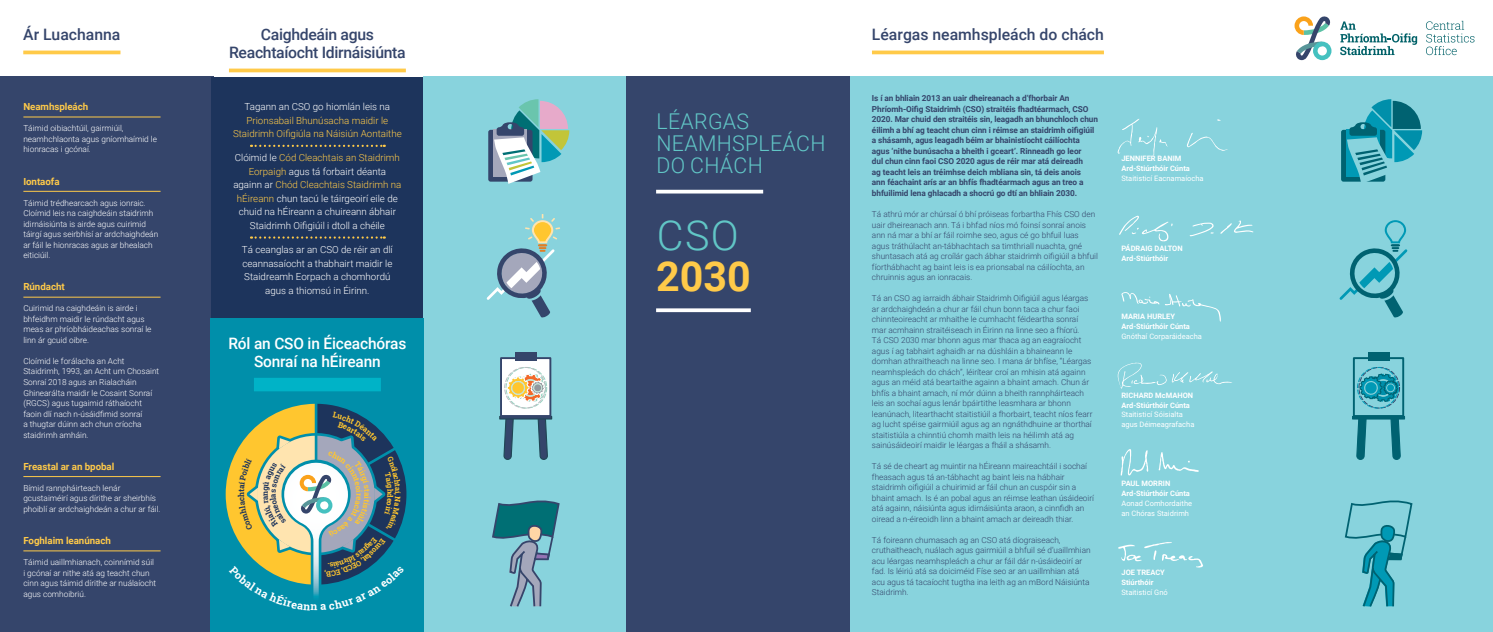
<style>
.page{position:relative;width:1493px;height:632px;background:#fff}
.page>*{position:absolute;margin:0;border:0;box-sizing:border-box;transform-origin:0 0}
.t1{font:700 41.25px "Roboto";color:#ffca49}
.t2{font:300 41.25px "Roboto";color:#61c6c6}
.t3{font:300 21.75px/21.8px "Roboto";letter-spacing:.015em;color:#61c6c6}
.t4{font:500 15.75px/18px "Roboto";letter-spacing:-.02em;color:#35456b;text-align:center}
.t5{font:500 15.75px "Roboto";color:#35456b}
.t6{font:500 15.75px/18px "Roboto";letter-spacing:-.01em;color:#fff;text-align:center}
.t7{font:300 9.75px/13.5px "Roboto";color:#fff;text-align:center}
.t8{font:300 9.75px/13.5px "Roboto";color:#ffca49;text-align:center}
.t9{font:700 9.75px "Roboto";letter-spacing:-.005em;color:#ffca49}
.t10{font:300 8.25px/10.5px "Roboto";color:#35456b}
.t11{font:300 8.25px/10.5px "Roboto";color:#fff}
.t12{font:700 8.25px/10.5px "Roboto";letter-spacing:-.01em;color:#35456b}
.t13{font:700 7.5px/9.8px "Roboto";color:#fff}
.t14{font:7.5px/9.8px "Roboto";color:#fff}
.t15{font:700 7.5px "Roboto Slab";color:#ffc62f}
.s1{color:#ffca49}
</style>
<div class="page">
<div style="left:423px;top:77px;width:1069px;height:554px;background:#88d3dd"></div>
<svg style="left:1294px;top:16px;width:37px;height:44px"></svg>
<svg style="left:1426px;top:21px;width:48px;height:34px"></svg>
<svg style="left:1340px;top:21px;width:77px;height:34px"></svg>
<div style="left:0;top:77px;width:214px;height:554px;background:#35456b"></div>
<hr style="left:23px;top:117px;width:138px;height:1px;background:#ffca49">
<hr style="left:23px;top:191px;width:138px;height:1px;background:#ffca49">
<hr style="left:23px;top:297px;width:138px;height:1px;background:#ffca49">
<hr style="left:23px;top:476px;width:138px;height:1px;background:#ffca49">
<hr style="left:23px;top:550px;width:138px;height:1px;background:#ffca49">
<div style="left:626px;top:77px;width:223px;height:554px;background:#35456b"></div>
<hr style="left:656px;top:190px;width:107px;height:3px;background:#fff">
<svg style="left:656px;top:308px;width:95px;height:4px"></svg>
<hr style="left:872px;top:51px;width:232px;height:3px;background:#ffca49">
<svg style="left:1339px;top:220px;width:69px;height:97px"></svg>
<div style="left:1352px;top:415px;width:53px;height:4px;border:1px solid #006271"></div>
<div style="left:1352px;top:357px;width:52px;height:60px;border:2px solid #006271"></div>
<div style="left:1367px;top:352px;width:22px;height:8px;background:#006271"></div>
<div style="left:1358px;top:367px;width:41px;height:41px;border:1px dashed #35456b;border-radius:50%"></div>
<div style="left:1357px;top:367px;width:41px;height:41px;border:1px dashed #0099b5;border-radius:50%"></div>
<svg style="left:1356px;top:373px;width:45px;height:86px"></svg>
<svg style="left:1345px;top:500px;width:68px;height:107px"></svg>
<div style="left:1341px;top:130px;width:44px;height:51px;background:#006271;border-radius:2px"></div>
<svg style="left:1346px;top:99px;width:76px;height:83px"></svg>
<svg style="left:486px;top:214px;width:74px;height:103px"></svg>
<div style="left:499px;top:415px;width:53px;height:4px;border:1px solid #1f4655"></div>
<div style="left:501px;top:358px;width:49px;height:58px;background:#fff"></div>
<div style="left:500px;top:357px;width:51px;height:60px;border:2px solid #35456b"></div>
<div style="left:515px;top:352px;width:21px;height:8px;background:#35456b"></div>
<div style="left:506px;top:367px;width:41px;height:41px;border:1px dashed #98d4c2;border-radius:50%"></div>
<div style="left:504px;top:367px;width:41px;height:41px;border:1px dashed #bbbec2;border-radius:50%"></div>
<svg style="left:504px;top:373px;width:44px;height:86px"></svg>
<svg style="left:492px;top:500px;width:68px;height:107px"></svg>
<div style="left:488px;top:130px;width:44px;height:51px;background:linear-gradient(to bottom,#35456b,#35456b);border-radius:2px"></div>
<svg style="left:494px;top:99px;width:75px;height:85px"></svg>
<div style="left:212px;top:77px;width:211px;height:241px;background:#1d345c"></div>
<svg style="left:251px;top:145px;width:134px;height:2px"></svg>
<svg style="left:251px;top:236px;width:134px;height:2px"></svg>
<div style="left:210px;top:318px;width:213px;height:313px;background:#008faa"></div>
<hr style="left:23px;top:51px;width:97px;height:3px;background:#ffca49">
<div style="left:254px;top:377px;width:127px;height:14px;background:#00b3c7"></div>
<svg style="left:1120px;top:449px;width:78px;height:26px"></svg>
<svg style="left:1118px;top:542px;width:85px;height:25px"></svg>
<svg style="left:1117px;top:362px;width:115px;height:26px"></svg>
<svg style="left:1121px;top:292px;width:99px;height:29px"></svg>
<svg style="left:1220px;top:220px;width:33px;height:14px"></svg>
<svg style="left:1189px;top:222px;width:25px;height:14px"></svg>
<svg style="left:1119px;top:216px;width:53px;height:25px"></svg>
<svg style="left:1117px;top:119px;width:110px;height:36px"></svg>
<hr style="left:229px;top:69px;width:177px;height:3px;background:#ffca49">
<svg style="left:226px;top:403px;width:180px;height:194px"></svg>
<h3 class="t5" style="left:23px;top:23px;width:99px">Ár Luachanna</h3>
<p class="t9" style="left:23px;top:100px;width:66px">Neamhspleách</p>
<p class="t11" style="left:23px;top:123px;width:135px">Táimid oibiachtúil, gairmiúil, neamhchlaonta agus gníomhaímid le hionracas i gcónaí.</p>
<p class="t9" style="left:23px;top:174px;width:38px">Iontaofa</p>
<p class="t11" style="left:23px;top:197px;width:136px">Táimid trédhearcach agus ionraic.<br>Cloímid leis na caighdeáin staidrimh idirnáisiúnta is airde agus cuirimid táirgí agus seirbhísí ar ardchaighdeán ar fáil le hionracas agus ar bhealach eiticiúil.</p>
<p class="t9" style="left:23px;top:280px;width:43px">Rúndacht</p>
<p class="t11" style="left:23px;top:303px;width:130px">Cuirimid na caighdeáin is airde i bhfeidhm maidir le rúndacht agus meas ar phríobháideachas sonraí le linn ár gcuid oibre.</p>
<p class="t11" style="left:23px;top:355px;width:137px">Cloímid le forálacha an Acht<br>Staidrimh, 1993, an Acht um Chosaint<br>Sonraí 2018 agus an Rialacháin<br>Ghinearálta maidir le Cosaint Sonraí (RGCS) agus tugaimid ráthaíocht faoin dlí nach n-úsáidfimid sonraí<br>a thugtar dúinn ach chun críocha staidrimh amháin.</p>
<p class="t9" style="left:23px;top:459px;width:92px">Freastal ar an bpobal</p>
<p class="t11" style="left:23px;top:482px;width:139px">Bímid rannpháirteach lenár gcustaiméirí agus dírithe ar sheirbhís phoiblí ar ardchaighdeán a chur ar fáil.</p>
<p class="t9" style="left:23px;top:533px;width:89px">Foghlaim leanúnach</p>
<p class="t11" style="left:23px;top:556px;width:134px">Táimid uaillmhianach, coinnímid súil i gcónaí ar nithe atá ag teacht chun cinn agus táimid dírithe ar nuálaíocht agus comhoibriú.</p>
<h3 class="t4" style="left:229px;top:25px;width:178px">Caighdeáin agus<br>Reachtaíocht Idirnáisiúnta</h3>
<p class="t7" style="left:245px;top:100px;width:147px">Tagann an CSO go hiomlán leis na</p>
<p class="t8" style="left:233px;top:113px;width:170px">Prionsabail Bhunúsacha maidir le<br>Staidrimh Oifigiúla na Náisiún Aontaithe</p>
<p class="t7" style="left:233px;top:151px;width:170px">Clóimid le <span class="s1">Cód Cleachtais an Staidrimh Eorpaigh</span> agus tá forbairt déanta againn ar <span class="s1">Chód Cleachtais Staidrimh na hÉireann</span> chun tacú le táirgeoirí eile de chuid na hÉireann a chuireann ábhair Staidrimh Oifigiúil i dtoll a chéile</p>
<p class="t7" style="left:242px;top:242px;width:152px">Tá ceanglas ar an CSO de réir an dlí ceannasaíocht a thabhairt maidir le<br>Staidreamh Eorpach a chomhordú agus a thiomsú in Éirinn.</p>
<h3 class="t6" style="left:228px;top:334px;width:179px">Ról an CSO in Éiceachóras<br>Sonraí na hÉireann</h3>
<p class="t15" style="left:403px;top:493px;width:3px;rotate:90deg">,</p>
<h2 class="t3" style="left:656px;top:110px;width:170px">LÉARGAS<br>NEAMHSPLEÁCH<br>DO CHÁCH</h2>
<h1 class="t2" style="left:657px;top:206px;width:84px">CSO</h1>
<h1 class="t1" style="left:656px;top:248px;width:96px">2030</h1>
<h3 class="t5" style="left:872px;top:23px;width:233px">Léargas neamhspleách do chách</h3>
<p class="t12" style="left:872px;top:93px;width:228px">Is í an bhliain 2013 an uair dheireanach a d’fhorbair An Phríomh-Oifig Staidrimh (CSO) straitéis fhadtéarmach, CSO 2020. Mar chuid den straitéis sin, leagadh an bhunchloch chun éilimh a bhí ag teacht chun cinn i réimse an staidrimh oifigiúil a shásamh, agus leagadh béim ar bhainistíocht cáilíochta agus ‘nithe bunúsacha a bheith i gceart’. Rinneadh go leor<br>dul chun cinn faoi CSO 2020 agus de réir mar atá deireadh<br>ag teacht leis an tréimhse deich mbliana sin, tá deis anois<br>ann féachaint arís ar an bhfís fhadtéarmach agus an treo a bhfuilimid lena ghlacadh a shocrú go dtí an bhliain 2030.</p>
<p class="t10" style="left:872px;top:208px;width:227px">Tá athrú mór ar chúrsaí ó bhí próiseas forbartha Fhís CSO den uair dheireanach ann. Tá i bhfad níos mó foinsí sonraí anois ann ná mar a bhí ar fáil roimhe seo, agus cé go bhfuil luas agus tráthúlacht an-tábhachtach sa timthriall nuachta, gné shuntasach atá ag croílár gach ábhar staidrimh oifigiúil a bhfuil fíorthábhacht ag baint leis is ea prionsabal na cáilíochta, an chruinnis agus an ionracais.</p>
<p class="t10" style="left:872px;top:292px;width:222px">Tá an CSO ag iarraidh ábhair Staidrimh Oifigiúil agus léargas ar ardchaighdeán a chur ar fáil chun bonn taca a chur faoi chinnteoireacht ar mhaithe le cumhacht féideartha sonraí mar acmhainn straitéiseach in Éirinn na linne seo a fhíorú.<br>Tá CSO 2030 mar bhonn agus mar thaca ag an eagraíocht agus í ag tabhairt aghaidh ar na dúshláin a bhaineann le domhan athraitheach na linne seo. I mana ár bhfíse, “Léargas neamhspleách do chách”, léirítear croí an mhisin atá againn agus an méid atá beartaithe againn a bhaint amach. Chun ár bhfís a bhaint amach, ní mór dúinn a bheith rannpháirteach leis an sochaí agus lenár bpáirtithe leasmhara ar bhonn leanúnach, litearthacht staitistiúil a fhorbairt, teacht níos fearr ag lucht spéise gairmiúil agus ag an ngnáthdhuine ar thorthaí staitistiúla a chinntiú chomh maith leis na héilimh atá ag sainúsáideoirí maidir le léargas a fháil a shásamh.</p>
<p class="t10" style="left:872px;top:460px;width:223px">Tá sé de cheart ag muintir na hÉireann maireachtáil i sochaí fheasach agus tá an-tábhacht ag baint leis na hábhair staidrimh oifigiúil a chuirimid ar fáil chun an cuspóir sin a bhaint amach. Is é an pobal agus an réimse leathan úsáideoirí atá againn, náisiúnta agus idirnáisiúnta araon, a cinnfidh an oiread a n-éireoidh linn a bhaint amach ar deireadh thiar.</p>
<p class="t10" style="left:872px;top:534px;width:220px">Tá foireann chumasach ag an CSO atá díograiseach, cruthaitheach, nuálach agus gairmiúil a bhfuil sé d’uaillmhian acu léargas neamhspleách a chur ar fáil dár n-úsáideoirí ar fad. Is léiriú atá sa doiciméid Físe seo ar an uaillmhian atá acu agus tá tacaíocht tugtha ina leith ag an mBord Náisiúnta Staidrimh.</p>
<p class="t13" style="left:1121px;top:153px;width:70px">JENNIFER BANIM<br>Ard-Stiúrthóir Cúnta</p>
<p class="t14" style="left:1121px;top:173px;width:84px">Staitisticí Eacnamaíocha</p>
<p class="t13" style="left:1121px;top:243px;width:63px">PÁDRAIG DALTON<br>Ard-Stiúrthóir</p>
<p class="t13" style="left:1121px;top:311px;width:70px">MARIA HURLEY<br>Ard-Stiúrthóir Cúnta</p>
<p class="t14" style="left:1121px;top:330px;width:82px">Gnóthaí Corparáideacha</p>
<p class="t13" style="left:1121px;top:390px;width:73px">RICHARD McMAHON<br>Ard-Stiúrthóir Cúnta</p>
<p class="t14" style="left:1121px;top:409px;width:74px">Staitisticí Sóisialta agus Déimeagrafacha</p>
<p class="t13" style="left:1121px;top:478px;width:70px">PAUL MORRIN<br>Ard-Stiúrthóir Cúnta</p>
<p class="t14" style="left:1121px;top:498px;width:72px">Aonad Comhordaithe an Chóras Staidrimh</p>
<p class="t13" style="left:1121px;top:567px;width:45px">JOE TREACY<br>Stiúrthóir</p>
<p class="t14" style="left:1121px;top:586px;width:48px">Staitisticí Gnó</p>
</div>
